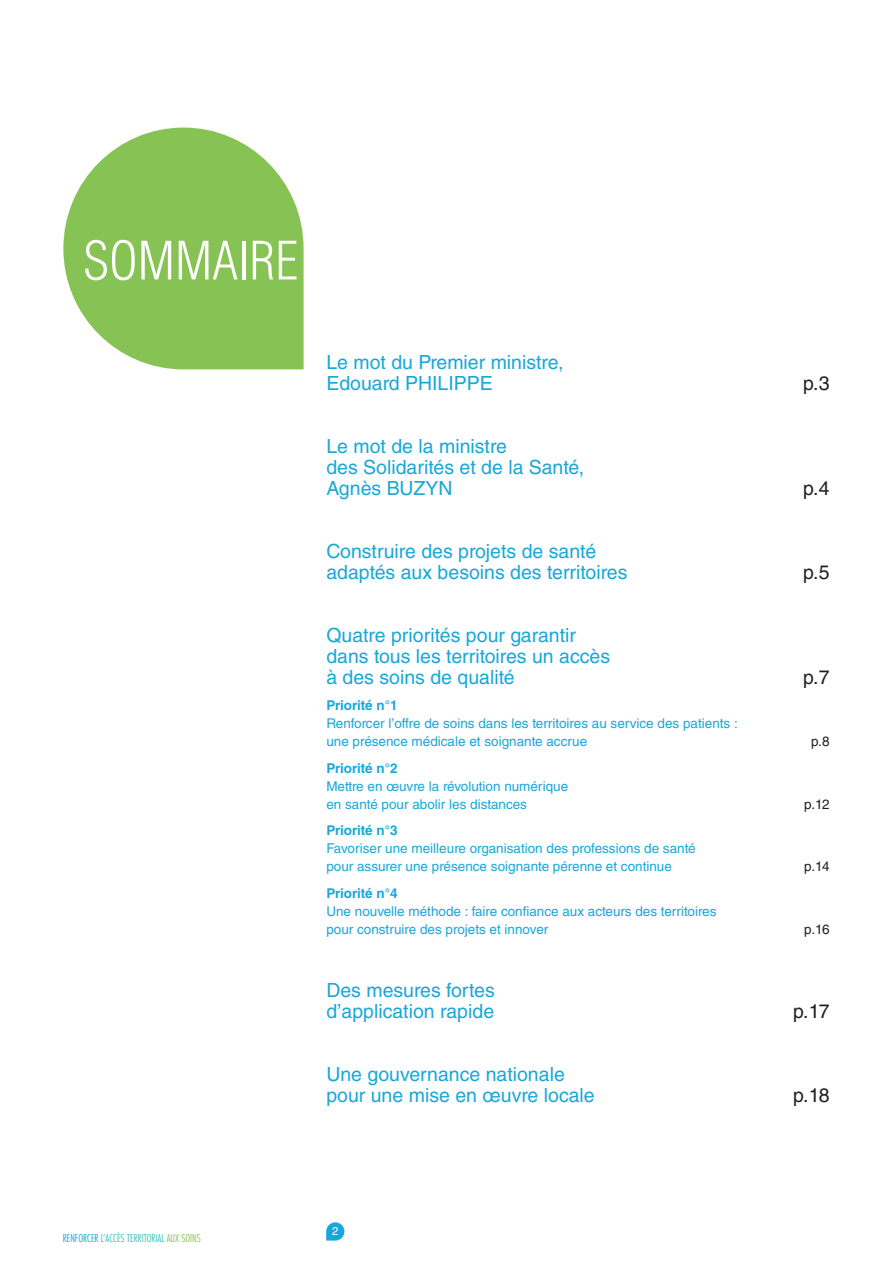
<style>
.page{position:relative;width:893px;height:1263px;background:#fff}
.page>*{position:absolute;margin:0;border:0;box-sizing:border-box;transform-origin:0 0}
.t1{font:300 condensed 51.6px "Helvetica LT Std";color:#fff}
.t2{font:19.5px/21px "Helvetica LT Std";color:#18a7d9}
.t3{font:19.5px "Helvetica LT Std";color:#231f20}
.t4{font:13.5px/18px "Helvetica LT Std";color:#18a7d9}
.t5{font:700 13.5px "Helvetica LT Std";letter-spacing:-.015em;color:#18a7d9}
.t6{font:13.5px "Helvetica LT Std";color:#231f20}
.t7{font:11.4px "Helvetica LT Std";color:#fff}
.t8{font:300 condensed 10.5px "Futura Std";color:#3fbebb}
.s1{color:#18a7d9}
.s2{color:#87c354}
</style>
<div class="page">
<div style="left:326px;top:1222px;width:18px;height:18px;background:#18a7d9;border-radius:9px"></div>
<svg style="left:63px;top:128px;width:241px;height:241px;fill:#87c354"></svg>
<h1 class="t1" style="left:83px;top:229px;width:217px">SOMMAIRE</h1>
<h2 class="t2" style="left:326px;top:351px;width:239px">Le mot du Premier ministre,<br>Edouard PHILIPPE</h2>
<h2 class="t2" style="left:326px;top:435px;width:259px">Le mot de la ministre<br>des Solidarités et de la Santé,<br>Agnès BUZYN</h2>
<h2 class="t2" style="left:326px;top:540px;width:303px">Construire des projets de santé adaptés aux besoins des territoires</h2>
<h2 class="t2" style="left:326px;top:624px;width:285px">Quatre priorités pour garantir dans tous les territoires un accès à des soins de qualité</h2>
<p class="t5" style="left:326px;top:697px;width:73px">Priorité n°1</p>
<p class="t4" style="left:326px;top:715px;width:413px">Renforcer l’offre de soins dans les territoires au service des patients : une présence médicale et soignante accrue</p>
<p class="t5" style="left:326px;top:760px;width:73px">Priorité n°2</p>
<p class="t4" style="left:326px;top:777px;width:243px">Mettre en œuvre la révolution numérique en santé pour abolir les distances</p>
<p class="t5" style="left:326px;top:822px;width:73px">Priorité n°3</p>
<p class="t4" style="left:326px;top:840px;width:371px">Favoriser une meilleure organisation des professions de santé pour assurer une présence soignante pérenne et continue</p>
<p class="t5" style="left:326px;top:885px;width:73px">Priorité n°4</p>
<p class="t4" style="left:326px;top:902px;width:392px">Une nouvelle méthode : faire confiance aux acteurs des territoires pour construire des projets et innover</p>
<h2 class="t2" style="left:326px;top:979px;width:170px">Des mesures fortes d’application rapide</h2>
<h2 class="t2" style="left:326px;top:1063px;width:270px">Une gouvernance nationale pour une mise en œuvre locale</h2>
<p class="t8" style="left:63px;top:1231px;width:140px"><span class="s1">RENFORCER</span> L’ACCÈS TERRITORIAL <span class="s2">AUX SOINS</span></p>
<p class="t7" style="left:332px;top:1225px;width:8px">2</p>
<h2 class="t3" style="left:803px;top:372px;width:28px">p.3</h2>
<h2 class="t3" style="left:803px;top:477px;width:28px">p.4</h2>
<h2 class="t3" style="left:803px;top:561px;width:28px">p.5</h2>
<h2 class="t3" style="left:803px;top:666px;width:28px">p.7</h2>
<p class="t6" style="left:811px;top:734px;width:20px">p.8</p>
<p class="t6" style="left:804px;top:796px;width:27px">p.12</p>
<p class="t6" style="left:804px;top:859px;width:27px">p.14</p>
<p class="t6" style="left:804px;top:921px;width:27px">p.16</p>
<h2 class="t3" style="left:793px;top:1000px;width:38px">p.17</h2>
<h2 class="t3" style="left:793px;top:1084px;width:38px">p.18</h2>
</div>
